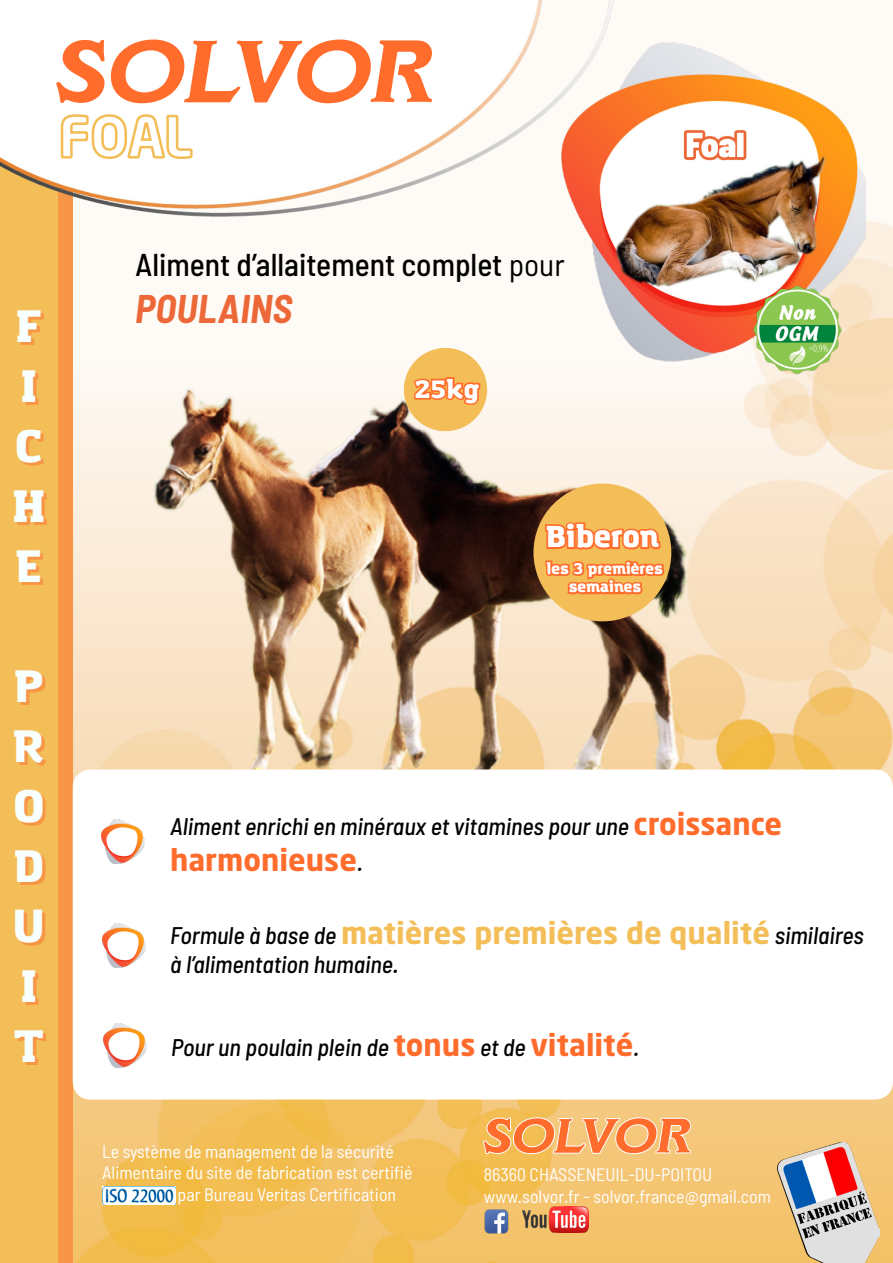
<style>
.page{position:relative;width:893px;height:1263px;background:#fff}
.page>*{position:absolute;margin:0;border:0;box-sizing:border-box;transform-origin:0 0}
.t1{font:900 45px/60px "Amazing Grotesk";color:#f7ffff}
.t2{font:italic 700 semi-condensed 39px "Barlow";letter-spacing:.01em;color:#ec6838}
.t3{font:500 semi-condensed 31.5px "Barlow";color:#000}
.t4{font:700 30px "Neo Sans Std";color:#f3be58}
.t5{font:700 30px "Neo Sans Std";color:#ff6c2c}
.t6{font:900 30px "Amazing Grotesk";color:#fff}
.t7{font:900 24.9px "Amazing Grotesk";color:#fff}
.t8{font:italic 500 semi-condensed 24px "Barlow";color:#000}
.t9{font:semi-condensed 18px "Barlow";color:#fff}
.t10{font:900 15.3px/18.3px "Amazing Grotesk";color:#fff;text-align:center}
.s1{font-weight:400}
.s2{font-family:"Neo Sans Std";font-weight:700;font-style:normal;font-stretch:normal;font-size:30px;color:#ff6c2c}
.s3{font-family:"Barlow";font-weight:500;font-style:italic;font-stretch:semi-condensed;font-size:24px;color:#000}
</style>
<div class="page">
<img style="left:73px;top:218px;width:820px;height:1045px">
<svg style="left:57px;top:217px;width:16px;height:1046px;background:#f6a04b"></svg>
<div style="left:0;top:96px;width:57px;height:1167px;background:#f3be58"></div>
<img style="left:0;top:0;width:614px;height:217px">
<svg style="left:54px;top:35px;width:382px;height:125px"></svg>
<img style="left:153px;top:386px;width:536px;height:383px">
<img style="left:777px;top:1143px;width:102px;height:120px">
<div style="left:404px;top:348px;width:83px;height:83px;background:#f3be58;border-radius:50%"></div>
<svg style="left:411px;top:377px;width:71px;height:130px"></svg>
<div style="left:73px;top:769px;width:820px;height:330px;background:#fff;border-radius:18px"></div>
<img style="left:102px;top:819px;width:43px;height:45px">
<img style="left:103px;top:924px;width:43px;height:44px">
<img style="left:102px;top:1187px;width:73px;height:17px">
<svg style="left:483px;top:1115px;width:209px;height:42px;background:#f9a966"></svg>
<img style="left:484px;top:1209px;width:27px;height:25px">
<img style="left:523px;top:1207px;width:65px;height:26px">
<img style="left:543px;top:32px;width:323px;height:357px">
<img style="left:752px;top:259px;width:93px;height:131px">
<div style="left:534px;top:484px;width:137px;height:137px;background:#f3be58;border-radius:50%"></div>
<svg style="left:543px;top:519px;width:124px;height:218px"></svg>
<img style="left:104px;top:1024px;width:43px;height:44px">
<p class="t1" style="left:12px;top:297px;width:34px">F<br>I<br>C<br>H<br>E</p>
<p class="t1" style="left:13px;top:657px;width:33px">P<br>R<br>O<br>D<br>U<br>I<br>T</p>
<p class="t3" style="left:135px;top:245px;width:431px">Aliment d’allaitement complet <span class="s1">pour</span></p>
<p class="t2" style="left:135px;top:285px;width:159px">POULAINS</p>
<p class="t7" style="left:414px;top:373px;width:67px">25kg</p>
<p class="t6" style="left:546px;top:518px;width:115px">Biberon</p>
<p class="t10" style="left:547px;top:560px;width:118px">les 3 premières semaines</p>
<p class="t8" style="left:170px;top:811px;width:613px">Aliment enrichi en minéraux et vitamines pour une <span class="s2">croissance</span></p>
<p class="t5" style="left:170px;top:840px;width:194px">harmonieuse<span class="s3">.</span></p>
<p class="t4" style="left:170px;top:914px;width:695px"><span class="s3">Formule à base de</span> matières premières de qualité <span class="s3">similaires</span></p>
<p class="t8" style="left:170px;top:949px;width:230px">à l’alimentation humaine.</p>
<p class="t8" style="left:171px;top:1032px;width:470px">Pour un poulain plein de <span class="s2">tonus</span> et de <span class="s2">vitalité</span>.</p>
<p class="t9" style="left:102px;top:1140px;width:293px">Le système de management de la sécurité</p>
<p class="t9" style="left:102px;top:1162px;width:312px">Alimentaire du site de fabrication est certifié</p>
<p class="t9" style="left:178px;top:1183px;width:220px">par Bureau Veritas Certification</p>
<p class="t9" style="left:484px;top:1163px;width:230px">86360 CHASSENEUIL-DU-POITOU</p>
<p class="t9" style="left:484px;top:1185px;width:289px">www.solvor.fr - solvor.france@gmail.com</p>
</div>
